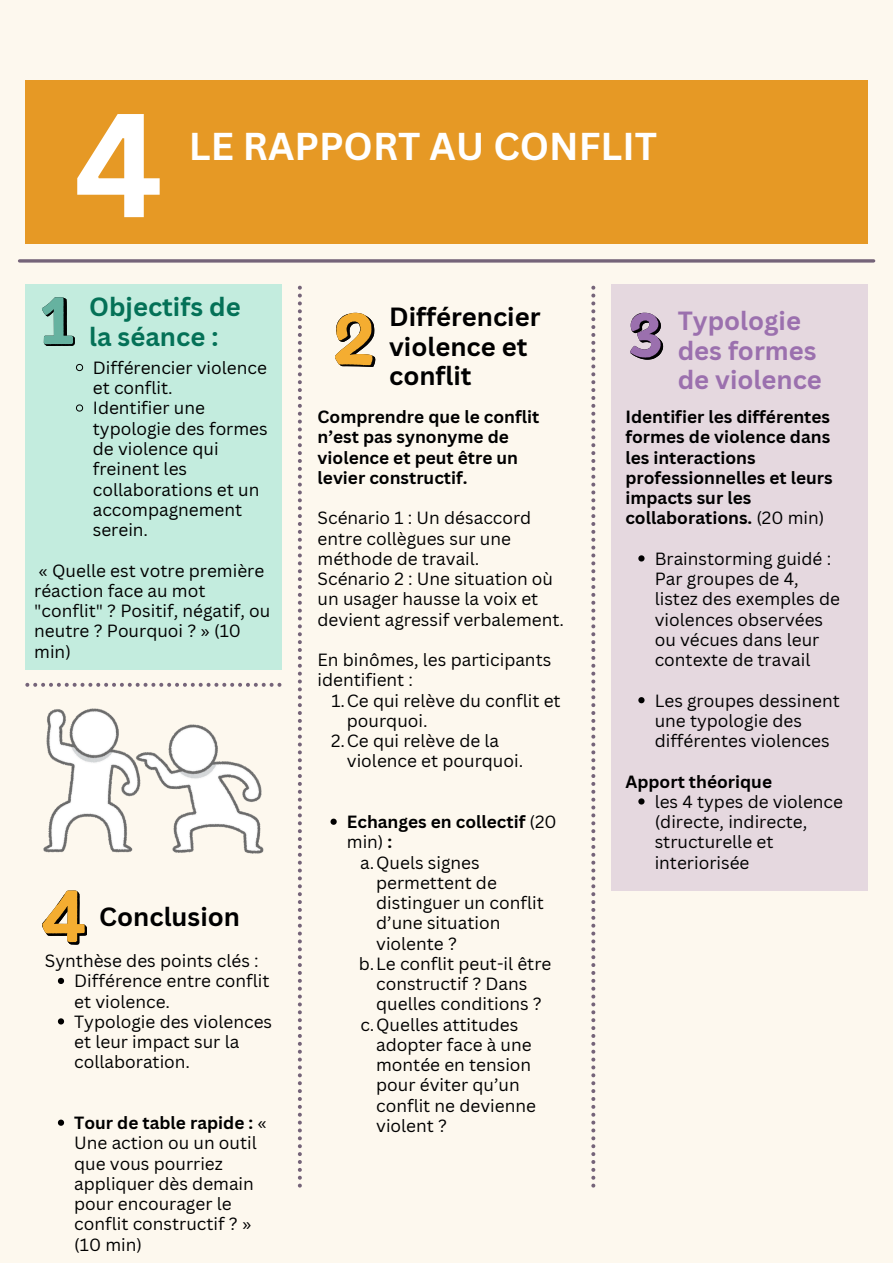
<style>
.page{position:relative;width:893px;height:1263px;background:#fdf8ee}
.page>*{position:absolute;margin:0;border:0;box-sizing:border-box;transform-origin:0 0}
.t1{font:700 144.45px "Canva Sans";color:#fff}
.t2{font:700 37.8px "Canva Sans";color:#fff}
.t3{font:700 25.65px/29.5px "Canva Sans";color:#000}
.t4{font:700 25.65px/29.5px "Canva Sans";color:#9b70ae}
.t5{font:700 25.65px/29.5px "Canva Sans";color:#047157}
.t6{font:17.25px/20.2px "Canva Sans";color:#000}
.t7{font:700 17.25px/20.2px "Canva Sans";color:#000}
.s1{font-weight:700}
.s2{font-weight:400}
</style>
<div class="page">
<svg style="left:298px;top:286px;width:4px;height:901px"></svg>
<svg style="left:591px;top:286px;width:4px;height:901px"></svg>
<svg style="left:25px;top:683px;width:256px;height:4px"></svg>
<svg style="left:20px;top:259px;width:853px;height:4px;background:#897a8b"></svg>
<div style="left:25px;top:284px;width:257px;height:386px;background:#c3ecde"></div>
<div style="left:611px;top:284px;width:257px;height:606px;background:#e5d8df"></div>
<div style="left:25px;top:80px;width:842px;height:164px;background:#e69925"></div>
<svg style="left:335px;top:313px;width:40px;height:54px"></svg>
<svg style="left:42px;top:297px;width:33px;height:49px"></svg>
<svg style="left:630px;top:313px;width:33px;height:47px"></svg>
<svg style="left:42px;top:890px;width:45px;height:54px"></svg>
<img style="left:44px;top:709px;width:220px;height:144px">
<svg style="left:76px;top:364px;width:7px;height:7px"></svg>
<svg style="left:76px;top:404px;width:7px;height:8px"></svg>
<svg style="left:330px;top:819px;width:7px;height:6px"></svg>
<svg style="left:638px;top:555px;width:6px;height:6px"></svg>
<svg style="left:638px;top:697px;width:6px;height:6px"></svg>
<svg style="left:638px;top:798px;width:6px;height:6px"></svg>
<svg style="left:58px;top:978px;width:6px;height:6px"></svg>
<svg style="left:58px;top:1018px;width:6px;height:6px"></svg>
<svg style="left:58px;top:1119px;width:6px;height:7px"></svg>
<p class="t1" style="left:74px;top:63px;width:91px">4</p>
<p class="t2" style="left:189px;top:119px;width:470px">LE RAPPORT AU CONFLIT</p>
<p class="t5" style="left:89px;top:292px;width:153px">Objectifs de la séance :</p>
<h1 class="t6" style="left:93px;top:357px;width:176px">Différencier violence et conflit.</h1>
<p class="t6" style="left:93px;top:398px;width:176px">Identifier une typologie des formes de violence qui freinent les collaborations et un accompagnement serein.</p>
<p class="t6" style="left:34px;top:560px;width:238px">« Quelle est votre première réaction face au mot "conflit" ? Positif, négatif, ou neutre ? Pourquoi ? » (10 min)</p>
<p class="t3" style="left:99px;top:901px;width:142px">Conclusion</p>
<p class="t6" style="left:45px;top:950px;width:215px">Synthèse des points clés :</p>
<p class="t6" style="left:74px;top:970px;width:197px">Différence entre conflit et violence.</p>
<p class="t6" style="left:74px;top:1011px;width:199px">Typologie des violences et leur impact sur la collaboration.</p>
<p class="t6" style="left:74px;top:1112px;width:194px"><span class="s1">Tour de table rapide :</span> «<br>Une action ou un outil que vous pourriez appliquer dès demain pour encourager le conflit constructif ? » (10 min)</p>
<h2 class="t3" style="left:389px;top:301px;width:153px">Différencier violence et conflit</h2>
<p class="t7" style="left:317px;top:406px;width:223px">Comprendre que le conflit n’est pas synonyme de violence et peut être un levier constructif.</p>
<p class="t6" style="left:317px;top:508px;width:215px">Scénario 1 : Un désaccord entre collègues sur une méthode de travail.</p>
<p class="t6" style="left:317px;top:568px;width:248px">Scénario 2 : Une situation où un usager hausse la voix et devient agressif verbalement.</p>
<p class="t6" style="left:317px;top:649px;width:235px">En binômes, les participants identifient :</p>
<p class="t6" style="left:347px;top:690px;width:215px;text-indent:-15px">1.Ce qui relève du conflit et pourquoi.</p>
<p class="t6" style="left:347px;top:730px;width:178px;text-indent:-16px">2.Ce qui relève de la violence et pourquoi.</p>
<h2 class="t7" style="left:347px;top:811px;width:211px">Echanges en collectif <span class="s2">(20 min)</span> :</h2>
<p class="t6" style="left:376px;top:852px;width:169px;text-indent:-16px">a.Quels signes permettent de distinguer un conflit d’une situation violente ?</p>
<p class="t6" style="left:359px;top:953px;width:194px;text-align:center">b.Le conflit peut-il être constructif ? Dans quelles conditions ?</p>
<p class="t6" style="left:376px;top:1014px;width:161px;text-indent:-16px">c.Quelles attitudes adopter face à une montée en tension pour éviter qu’un conflit ne devienne violent ?</p>
<p class="t4" style="left:677px;top:305px;width:146px">Typologie des formes de violence</p>
<p class="t7" style="left:625px;top:406px;width:209px">Identifier les différentes formes de violence dans les interactions professionnelles et leurs impacts sur les collaborations. <span class="s2">(20 min)</span></p>
<p class="t6" style="left:654px;top:548px;width:187px">Brainstorming guidé :<br>Par groupes de 4, listez des exemples de violences observées ou vécues dans leur contexte de travail</p>
<h2 class="t6" style="left:654px;top:690px;width:187px">Les groupes dessinent une typologie des différentes violences</h2>
<h3 class="t7" style="left:625px;top:771px;width:148px">Apport théorique</h3>
<p class="t6" style="left:654px;top:791px;width:190px">les 4 types de violence (directe, indirecte, structurelle et interiorisée</p>
</div>
